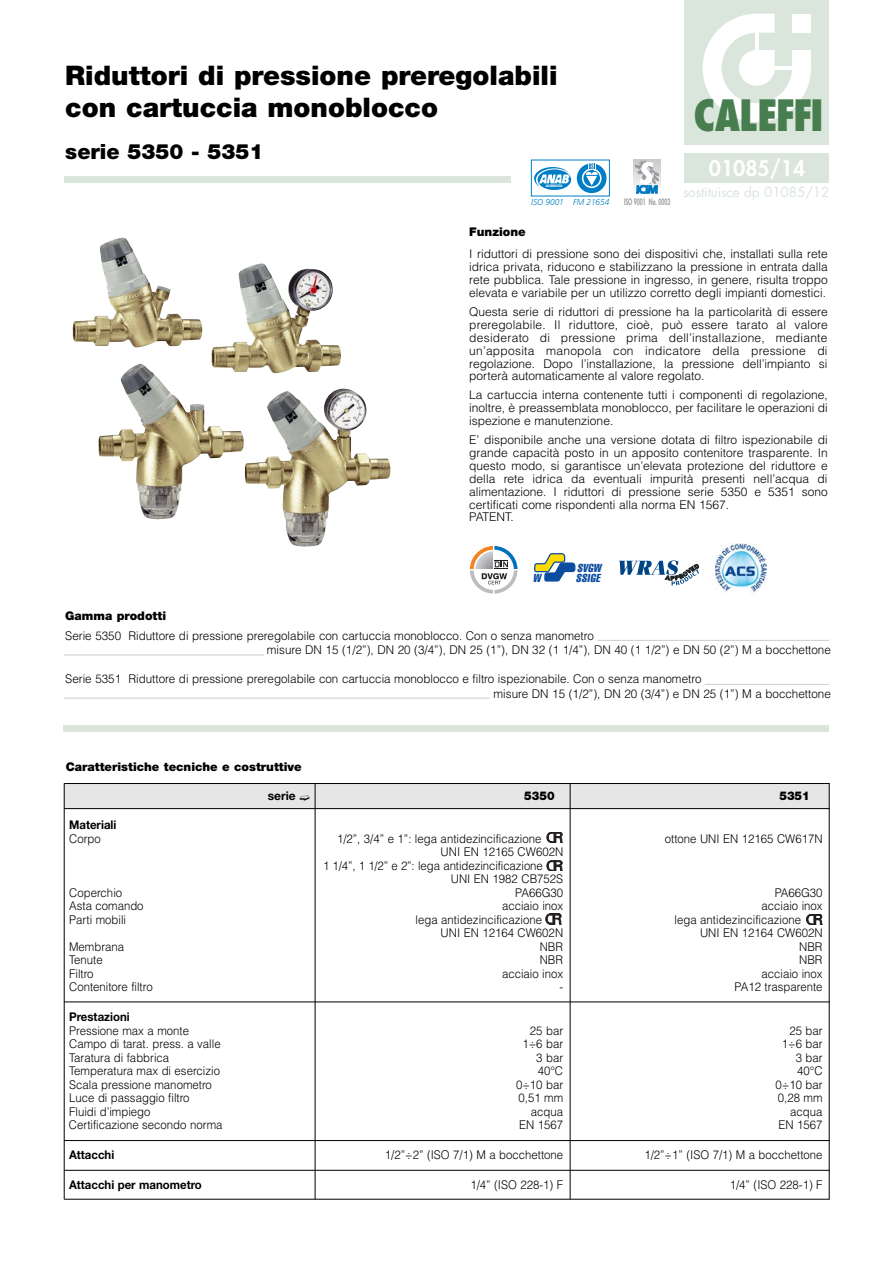
<style>
.page{position:relative;width:893px;height:1263px;background:#fff}
.page>*{position:absolute;margin:0;border:0;box-sizing:border-box;transform-origin:0 0}
.t1{font:800 condensed 42px "Futura";letter-spacing:-.035em;color:#477d4f}
.t2{font:900 27px/32.4px "Helvetica Neue";color:#000}
.t3{font:900 21px "Helvetica Neue";color:#000}
.t4{font:800 21px "Futura";color:#fff}
.t5{font:13.5px "Futura";letter-spacing:-.005em;color:#dae5dc}
.t6{font:300 12px/12.9px "Helvetica";color:#000;text-align:justify}
.t7{font:300 12px "Helvetica";color:#000;scale:.95 1}
.t8{font:900 12px "Helvetica Neue";color:#000}
.t9{font:700 12px "Helvetica Neue";color:#000;scale:.95 1}
.t10{font:900 12px "Helvetica Neue";color:#000;scale:.95 1}
.t11{font:700 12px "Helvetica Neue";color:#000}
.t12{font:italic extra-condensed 11.4px "Helvetica";color:#0d4da1}
.t13{font:italic 300 8.7px "Frutiger";color:#007ec5}
.t14{font:800 8.7px "Futura";color:#999b9e;scale:.6 1}
.t15{font:900 condensed 3.15px "Helvetica";color:#fff}
</style>
<div class="page">
<svg style="left:548px;top:914px;width:14px;height:11px"></svg>
<svg style="left:546px;top:914px;width:15px;height:10px"></svg>
<svg style="left:547px;top:832px;width:15px;height:11px"></svg>
<svg style="left:547px;top:861px;width:15px;height:10px"></svg>
<div style="left:64px;top:784px;width:766px;height:25px;background:#e6e6e6"></div>
<div style="left:685px;top:153px;width:144px;height:30px;background:#dae5dc"></div>
<div style="left:64px;top:725px;width:765px;height:7px;background:#dae5dc"></div>
<hr style="left:598px;top:640px;width:231px;height:1px;background:#ccc">
<hr style="left:64px;top:655px;width:200px;height:1px;background:#ccc">
<hr style="left:705px;top:684px;width:124px;height:1px;background:#ccc">
<hr style="left:64px;top:698px;width:426px;height:1px;background:#ccc">
<div style="left:685px;top:0;width:144px;height:145px;background:#dae5dc"></div>
<svg style="left:703px;top:14px;width:108px;height:108px"></svg>
<hr style="left:755px;top:32px;width:4px;height:18px;background:#fff">
<hr style="left:774px;top:66px;width:18px;height:4px;background:#fff">
<img style="left:72px;top:237px;width:128px;height:110px">
<img style="left:98px;top:364px;width:146px;height:155px">
<img style="left:246px;top:388px;width:144px;height:159px">
<hr style="left:64px;top:808px;width:766px;height:1px;background:#000">
<hr style="left:64px;top:783px;width:766px;height:1px;background:#000">
<hr style="left:64px;top:1001px;width:766px;height:1px;background:#000">
<hr style="left:64px;top:1140px;width:766px;height:1px;background:#000">
<hr style="left:64px;top:1199px;width:766px;height:1px;background:#000">
<hr style="left:64px;top:1170px;width:766px;height:1px;background:#000">
<hr style="left:64px;top:783px;width:1px;height:416px;background:#000">
<hr style="left:315px;top:783px;width:1px;height:416px;background:#000">
<hr style="left:570px;top:783px;width:1px;height:416px;background:#000">
<hr style="left:829px;top:783px;width:1px;height:416px;background:#000">
<svg style="left:806px;top:914px;width:16px;height:11px"></svg>
<svg style="left:470px;top:546px;width:48px;height:48px"></svg>
<svg style="left:534px;top:553px;width:42px;height:29px"></svg>
<svg style="left:619px;top:560px;width:80px;height:25px"></svg>
<img style="left:716px;top:544px;width:51px;height:50px">
<svg style="left:200px;top:320px;width:77px;height:59px"></svg>
<img style="left:211px;top:263px;width:130px;height:110px">
<div style="left:64px;top:176px;width:446px;height:7px;background:#dae5dc"></div>
<div style="left:538px;top:169px;width:33px;height:21px;background:#007ec5;border-radius:50%"></div>
<svg style="left:534px;top:167px;width:36px;height:20px"></svg>
<div style="left:531px;top:160px;width:79px;height:36px;border:1px solid #007ec5"></div>
<svg style="left:577px;top:163px;width:30px;height:30px"></svg>
<svg style="left:582px;top:168px;width:19px;height:20px"></svg>
<svg style="left:583px;top:170px;width:17px;height:16px"></svg>
<svg style="left:586px;top:163px;width:12px;height:23px"></svg>
<svg style="left:633px;top:160px;width:28px;height:34px"></svg>
<h2 class="t2" style="left:65px;top:61px;width:494px">Riduttori di pressione preregolabili con cartuccia monoblocco</h2>
<h3 class="t3" style="left:65px;top:144px;width:200px">serie 5350 - 5351</h3>
<p class="t15" style="left:546px;top:184px;width:18px">ACCREDITED</p>
<p class="t13" style="left:531px;top:199px;width:80px">ISO 9001 FM 21654</p>
<p class="t14" style="left:624px;top:198px;width:79px">ISO 9001 No. 0003</p>
<h1 class="t1" style="left:693px;top:98px;width:132px">CALEFFI</h1>
<h3 class="t4" style="left:709px;top:158px;width:98px">01085/14</h3>
<p class="t5" style="left:683px;top:186px;width:148px">sostituisce dp 01085/12</p>
<p class="t8" style="left:469px;top:228px;width:58px">Funzione</p>
<p class="t6" style="left:469px;top:248px;width:360px">I riduttori di pressione sono dei dispositivi che, installati sulla rete idrica privata, riducono e stabilizzano la pressione in entrata dalla rete pubblica. Tale pressione in ingresso, in genere, risulta troppo elevata e variabile per un utilizzo corretto degli impianti domestici.</p>
<p class="t6" style="left:469px;top:305px;width:360px">Questa serie di riduttori di pressione ha la particolarità di essere preregolabile. Il riduttore, cioè, può essere tarato al valore desiderato di pressione prima dell’installazione, mediante un’apposita manopola con indicatore della pressione di regolazione. Dopo l’installazione, la pressione dell’impianto si porterà automaticamente al valore regolato.</p>
<p class="t6" style="left:469px;top:389px;width:360px">La cartuccia interna contenente tutti i componenti di regolazione, inoltre, è preassemblata monoblocco, per facilitare le operazioni di ispezione e manutenzione.</p>
<p class="t6" style="left:469px;top:433px;width:360px;text-align:left">E’ disponibile anche una versione dotata di filtro ispezionabile di grande capacità posto in un apposito contenitore trasparente. In questo modo, si garantisce un’elevata protezione del riduttore e della rete idrica da eventuali impurità presenti nell’acqua di alimentazione. I riduttori di pressione serie 5350 e 5351 sono certificati come rispondenti alla norma EN 1567.<br>PATENT.</p>
<p class="t12" style="left:577px;top:561px;width:28px">SVGW</p>
<p class="t12" style="left:533px;top:571px;width:12px">W</p>
<p class="t12" style="left:576px;top:571px;width:28px">SSIGE</p>
<p class="t8" style="left:65px;top:611px;width:102px">Gamma prodotti</p>
<p class="t6" style="left:267px;top:629px;width:565px;line-height:14.4px;text-indent:-202px">Serie 5350 Riduttore di pressione preregolabile con cartuccia monoblocco. Con o senza manometro<br>misure DN 15 (1/2”), DN 20 (3/4”), DN 25 (1”), DN 32 (1 1/4”), DN 40 (1 1/2”) e DN 50 (2”) M a bocchettone</p>
<p class="t6" style="left:494px;top:672px;width:339px;line-height:14.4px;text-indent:-428px">Serie 5351 Riduttore di pressione preregolabile con cartuccia monoblocco e filtro ispezionabile. Con o senza manometro<br>misure DN 15 (1/2”), DN 20 (3/4”) e DN 25 (1”) M a bocchettone</p>
<p class="t8" style="left:66px;top:763px;width:238px">Caratteristiche tecniche e costruttive</p>
<p class="t11" style="left:268px;top:792px;width:44px">serie ➫</p>
<p class="t10" style="left:524px;top:792px;width:34px">5350</p>
<p class="t10" style="left:779px;top:792px;width:34px">5351</p>
<p class="t9" style="left:69px;top:821px;width:51px">Materiali</p>
<p class="t7" style="left:69px;top:832px;width:35px">Corpo</p>
<p class="t7" style="left:337px;top:832px;width:217px">1/2”, 3/4” e 1”: lega antidezincificazione</p>
<p class="t7" style="left:665px;top:832px;width:168px">ottone UNI EN 12165 CW617N</p>
<p class="t7" style="left:441px;top:845px;width:131px">UNI EN 12165 CW602N</p>
<p class="t7" style="left:323px;top:859px;width:233px">1 1/4”, 1 1/2” e 2”: lega antidezincificazione</p>
<p class="t7" style="left:451px;top:872px;width:120px">UNI EN 1982 CB752S</p>
<p class="t7" style="left:69px;top:886px;width:57px">Coperchio</p>
<p class="t7" style="left:515px;top:886px;width:52px">PA66G30</p>
<p class="t7" style="left:775px;top:886px;width:52px">PA66G30</p>
<p class="t7" style="left:69px;top:899px;width:80px">Asta comando</p>
<p class="t7" style="left:502px;top:899px;width:66px">acciaio inox</p>
<p class="t7" style="left:761px;top:899px;width:66px">acciaio inox</p>
<p class="t7" style="left:69px;top:913px;width:61px">Parti mobili</p>
<p class="t7" style="left:416px;top:913px;width:135px">lega antidezincificazione</p>
<p class="t7" style="left:675px;top:913px;width:135px">lega antidezincificazione</p>
<p class="t7" style="left:441px;top:926px;width:131px">UNI EN 12164 CW602N</p>
<p class="t7" style="left:700px;top:926px;width:131px">UNI EN 12164 CW602N</p>
<p class="t7" style="left:69px;top:940px;width:60px">Membrana</p>
<p class="t7" style="left:540px;top:940px;width:26px">NBR</p>
<p class="t7" style="left:799px;top:940px;width:26px">NBR</p>
<p class="t7" style="left:69px;top:953px;width:37px">Tenute</p>
<p class="t7" style="left:540px;top:953px;width:26px">NBR</p>
<p class="t7" style="left:799px;top:953px;width:26px">NBR</p>
<p class="t7" style="left:69px;top:967px;width:27px">Filtro</p>
<p class="t7" style="left:502px;top:967px;width:66px">acciaio inox</p>
<p class="t7" style="left:761px;top:967px;width:66px">acciaio inox</p>
<p class="t7" style="left:69px;top:980px;width:89px">Contenitore filtro</p>
<p class="t7" style="left:559px;top:980px;width:5px">-</p>
<p class="t7" style="left:735px;top:980px;width:94px">PA12 trasparente</p>
<p class="t9" style="left:69px;top:1013px;width:65px">Prestazioni</p>
<p class="t7" style="left:69px;top:1024px;width:128px">Pressione max a monte</p>
<p class="t7" style="left:530px;top:1024px;width:37px">25 bar</p>
<p class="t7" style="left:789px;top:1024px;width:37px">25 bar</p>
<p class="t7" style="left:69px;top:1037px;width:161px">Campo di tarat. press. a valle</p>
<p class="t7" style="left:522px;top:1037px;width:44px">1÷6 bar</p>
<p class="t7" style="left:782px;top:1037px;width:44px">1÷6 bar</p>
<p class="t7" style="left:69px;top:1051px;width:107px">Taratura di fabbrica</p>
<p class="t7" style="left:536px;top:1051px;width:30px">3 bar</p>
<p class="t7" style="left:796px;top:1051px;width:30px">3 bar</p>
<p class="t7" style="left:69px;top:1064px;width:160px">Temperatura max di esercizio</p>
<p class="t7" style="left:538px;top:1064px;width:28px">40°C</p>
<p class="t7" style="left:797px;top:1064px;width:28px">40°C</p>
<p class="t7" style="left:69px;top:1078px;width:152px">Scala pressione manometro</p>
<p class="t7" style="left:516px;top:1078px;width:51px">0÷10 bar</p>
<p class="t7" style="left:775px;top:1078px;width:51px">0÷10 bar</p>
<p class="t7" style="left:69px;top:1091px;width:128px">Luce di passaggio filtro</p>
<p class="t7" style="left:518px;top:1091px;width:49px">0,51 mm</p>
<p class="t7" style="left:778px;top:1091px;width:49px">0,28 mm</p>
<p class="t7" style="left:69px;top:1105px;width:87px">Fluidi d’impiego</p>
<p class="t7" style="left:531px;top:1105px;width:36px">acqua</p>
<p class="t7" style="left:790px;top:1105px;width:36px">acqua</p>
<p class="t7" style="left:69px;top:1118px;width:163px">Certificazione secondo norma</p>
<p class="t7" style="left:519px;top:1118px;width:48px">EN 1567</p>
<p class="t7" style="left:778px;top:1118px;width:48px">EN 1567</p>
<p class="t9" style="left:69px;top:1151px;width:49px">Attacchi</p>
<p class="t7" style="left:385px;top:1148px;width:189px">1/2”÷2” (ISO 7/1) M a bocchettone</p>
<p class="t7" style="left:644px;top:1148px;width:189px">1/2”÷1” (ISO 7/1) M a bocchettone</p>
<p class="t9" style="left:69px;top:1181px;width:141px">Attacchi per manometro</p>
<p class="t7" style="left:470px;top:1178px;width:99px">1/4” (ISO 228-1) F</p>
<p class="t7" style="left:730px;top:1178px;width:99px">1/4” (ISO 228-1) F</p>
</div>
